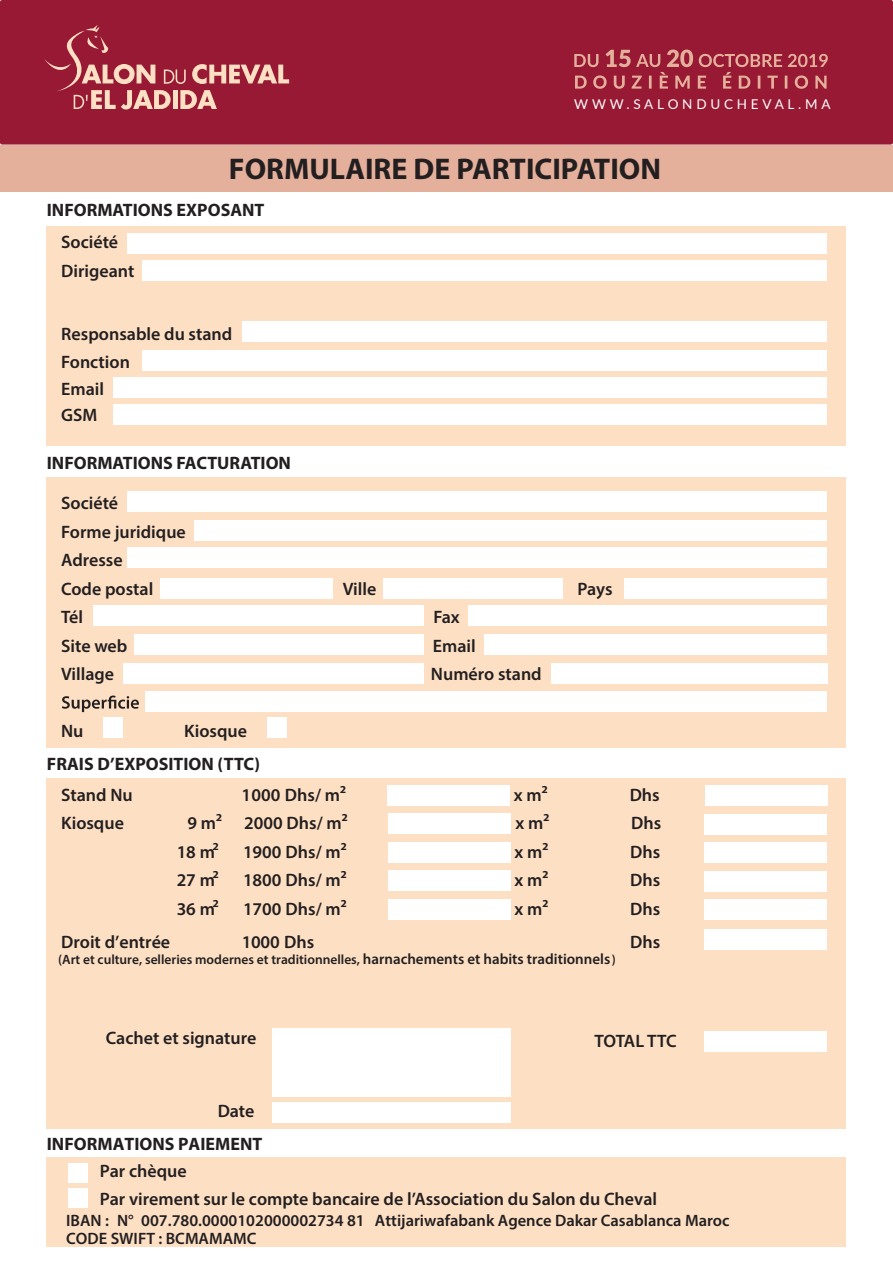
<style>
.page{position:relative;width:893px;height:1263px;background:#fff}
.page>*{position:absolute;margin:0;border:0;box-sizing:border-box;transform-origin:0 0}
.t1{font:700 30px "Myriad Pro";color:#231f20}
.t2{font:600 18px/28.5px "Myriad Pro";color:#231f20}
.t3{font:700 18px "Myriad Pro";color:#231f20}
.t4{font:600 18px "Myriad Pro";letter-spacing:-.025em;color:#231f20}
.t5{font:600 16.5px/17.2px "Myriad Pro";color:#231f20}
.t6{font:600 15px "Myriad Pro";color:#231f20}
.t7{font:600 13.5px "Myriad Pro";color:#231f20}
.t8{font:13.5px "Lato";color:#fff}
</style>
<div class="page">
<div style="left:0;top:0;width:893px;height:145px;background:#971934;border-radius:2px"></div>
<svg style="left:44px;top:25px;width:245px;height:84px"></svg>
<div style="left:0;top:145px;width:893px;height:46px;background:#e5b09b"></div>
<div style="left:47px;top:226px;width:799px;height:219px;background:#fddfc4"></div>
<div style="left:47px;top:477px;width:799px;height:270px;background:#fddfc4"></div>
<div style="left:47px;top:778px;width:799px;height:350px;background:#fddfc4"></div>
<div style="left:47px;top:1158px;width:799px;height:89px;background:#fddfc4"></div>
<div style="left:128px;top:233px;width:699px;height:21px;background:#fff"></div>
<div style="left:128px;top:491px;width:699px;height:21px;background:#fff"></div>
<div style="left:242px;top:321px;width:585px;height:21px;background:#fff"></div>
<div style="left:128px;top:547px;width:699px;height:21px;background:#fff"></div>
<div style="left:113px;top:377px;width:714px;height:21px;background:#fff"></div>
<div style="left:94px;top:605px;width:330px;height:21px;background:#fff"></div>
<div style="left:468px;top:605px;width:359px;height:21px;background:#fff"></div>
<div style="left:142px;top:260px;width:685px;height:21px;background:#fff"></div>
<div style="left:194px;top:520px;width:633px;height:21px;background:#fff"></div>
<div style="left:142px;top:350px;width:685px;height:21px;background:#fff"></div>
<div style="left:160px;top:578px;width:173px;height:21px;background:#fff"></div>
<div style="left:383px;top:578px;width:180px;height:21px;background:#fff"></div>
<div style="left:624px;top:578px;width:203px;height:21px;background:#fff"></div>
<div style="left:113px;top:404px;width:714px;height:21px;background:#fff"></div>
<div style="left:135px;top:634px;width:289px;height:21px;background:#fff"></div>
<div style="left:484px;top:634px;width:343px;height:21px;background:#fff"></div>
<svg style="left:62px;top:695px;width:77px;height:17px"></svg>
<div style="left:123px;top:663px;width:301px;height:21px;background:#fff"></div>
<div style="left:551px;top:663px;width:277px;height:21px;background:#fff"></div>
<div style="left:145px;top:691px;width:682px;height:21px;background:#fff"></div>
<div style="left:103px;top:717px;width:20px;height:21px;background:#fff"></div>
<div style="left:267px;top:717px;width:20px;height:21px;background:#fff"></div>
<div style="left:388px;top:785px;width:122px;height:21px;background:#fff"></div>
<div style="left:705px;top:785px;width:123px;height:21px;background:#fff"></div>
<div style="left:388px;top:813px;width:122px;height:21px;background:#fff"></div>
<div style="left:704px;top:814px;width:123px;height:21px;background:#fff"></div>
<div style="left:388px;top:842px;width:122px;height:21px;background:#fff"></div>
<div style="left:704px;top:842px;width:123px;height:21px;background:#fff"></div>
<div style="left:388px;top:870px;width:122px;height:21px;background:#fff"></div>
<div style="left:388px;top:899px;width:122px;height:20px;background:#fff"></div>
<div style="left:69px;top:1163px;width:19px;height:19px;background:#fff"></div>
<div style="left:69px;top:1188px;width:19px;height:20px;background:#fff"></div>
<div style="left:272px;top:1028px;width:238px;height:69px;background:#fff"></div>
<div style="left:272px;top:1102px;width:238px;height:21px;background:#fff"></div>
<div style="left:704px;top:870px;width:123px;height:21px;background:#fff"></div>
<div style="left:704px;top:899px;width:123px;height:21px;background:#fff"></div>
<div style="left:704px;top:929px;width:123px;height:21px;background:#fff"></div>
<div style="left:704px;top:1031px;width:123px;height:21px;background:#fff"></div>
<svg style="left:574px;top:50px;width:254px;height:39px"></svg>
<p class="t8" style="left:574px;top:95px;width:258px">W W W S. A L O N D U C H E V A L M. A</p>
<h1 class="t1" style="left:229px;top:149px;width:434px">FORMULAIRE DE PARTICIPATION</h1>
<p class="t3" style="left:47px;top:198px;width:219px">INFORMATIONS EXPOSANT</p>
<p class="t2" style="left:61px;top:228px;width:75px">Société<br>Dirigeant</p>
<p class="t2" style="left:61px;top:320px;width:173px;line-height:27px">Responsable du stand<br>Fonction<br>Email<br>GSM</p>
<p class="t3" style="left:47px;top:451px;width:246px">INFORMATIONS FACTURATION</p>
<p class="t2" style="left:61px;top:488px;width:126px">Société<br>Forme juridique<br>Adresse</p>
<p class="t2" style="left:61px;top:574px;width:94px">Code postal</p>
<p class="t2" style="left:343px;top:574px;width:35px">Ville</p>
<p class="t2" style="left:577px;top:574px;width:36px">Pays</p>
<p class="t2" style="left:61px;top:602px;width:24px">Tél</p>
<p class="t2" style="left:433px;top:602px;width:28px">Fax</p>
<p class="t2" style="left:61px;top:631px;width:68px">Site web</p>
<p class="t2" style="left:433px;top:631px;width:44px">Email</p>
<p class="t2" style="left:61px;top:659px;width:55px">Village</p>
<p class="t2" style="left:431px;top:659px;width:112px">Numéro stand</p>
<p class="t2" style="left:61px;top:716px;width:24px">Nu</p>
<p class="t2" style="left:184px;top:716px;width:64px">Kiosque</p>
<p class="t3" style="left:47px;top:752px;width:215px">FRAIS D’EXPOSITION (TTC(</p>
<p class="t2" style="left:61px;top:780px;width:73px">Stand Nu</p>
<p class="t2" style="left:241px;top:780px;width:106px">1000 Dhs m/ ²</p>
<p class="t2" style="left:514px;top:780px;width:35px">mx ²</p>
<p class="t2" style="left:630px;top:780px;width:32px">Dhs</p>
<p class="t2" style="left:61px;top:808px;width:64px">Kiosque</p>
<p class="t2" style="left:187px;top:808px;width:36px">m9 ²</p>
<p class="t2" style="left:244px;top:808px;width:105px">2000 Dhs m/ ²</p>
<p class="t2" style="left:515px;top:808px;width:35px">mx ²</p>
<p class="t2" style="left:631px;top:808px;width:32px">Dhs</p>
<p class="t2" style="left:177px;top:837px;width:44px">18 m²</p>
<p class="t2" style="left:243px;top:837px;width:105px">1900 Dhs m/ ²</p>
<p class="t2" style="left:514px;top:837px;width:35px">mx ²</p>
<p class="t2" style="left:630px;top:837px;width:32px">Dhs</p>
<p class="t2" style="left:177px;top:865px;width:44px">27 m²</p>
<p class="t2" style="left:243px;top:865px;width:105px">1800 Dhs m/ ²</p>
<p class="t2" style="left:514px;top:865px;width:35px">mx ²</p>
<p class="t2" style="left:630px;top:865px;width:32px">Dhs</p>
<p class="t2" style="left:177px;top:894px;width:44px">36 m²</p>
<p class="t2" style="left:243px;top:894px;width:105px">1700 Dhs m/ ²</p>
<p class="t2" style="left:514px;top:894px;width:35px">mx ²</p>
<p class="t2" style="left:630px;top:894px;width:32px">Dhs</p>
<p class="t2" style="left:61px;top:927px;width:111px">Droit ’d entrée</p>
<p class="t2" style="left:242px;top:927px;width:74px">1000 Dhs</p>
<p class="t2" style="left:630px;top:928px;width:32px">Dhs</p>
<p class="t6" style="left:363px;top:949px;width:249px">harnachements et habits traditionnels</p>
<p class="t7" style="left:58px;top:951px;width:303px">(Art et culture, selleries modernes et traditionnelles,</p>
<p class="t7" style="left:612px;top:951px;width:6px">(</p>
<p class="t2" style="left:106px;top:1023px;width:152px">Cachet et signature</p>
<p class="t2" style="left:218px;top:1096px;width:38px">Date</p>
<p class="t3" style="left:47px;top:1132px;width:217px">INFORMATIONS PAIEMENT</p>
<p class="t4" style="left:595px;top:1029px;width:84px">TOTAL TTC</p>
<p class="t2" style="left:100px;top:1156px;width:559px">Par chèque<br>Par virement sur le compte bancaire de ’lAssociation du Salon du Cheval</p>
<p class="t5" style="left:375px;top:1212px;width:356px">Attijariwafabank Agence Dakar Casablanca Maroc</p>
<p class="t5" style="left:117px;top:1212px;width:18px">N°</p>
<p class="t5" style="left:141px;top:1212px;width:225px">007.780.0000102000002734 81</p>
<p class="t5" style="left:66px;top:1212px;width:192px">IBAN :<br>CODE SWIFT : BCMAMAMC</p>
</div>
